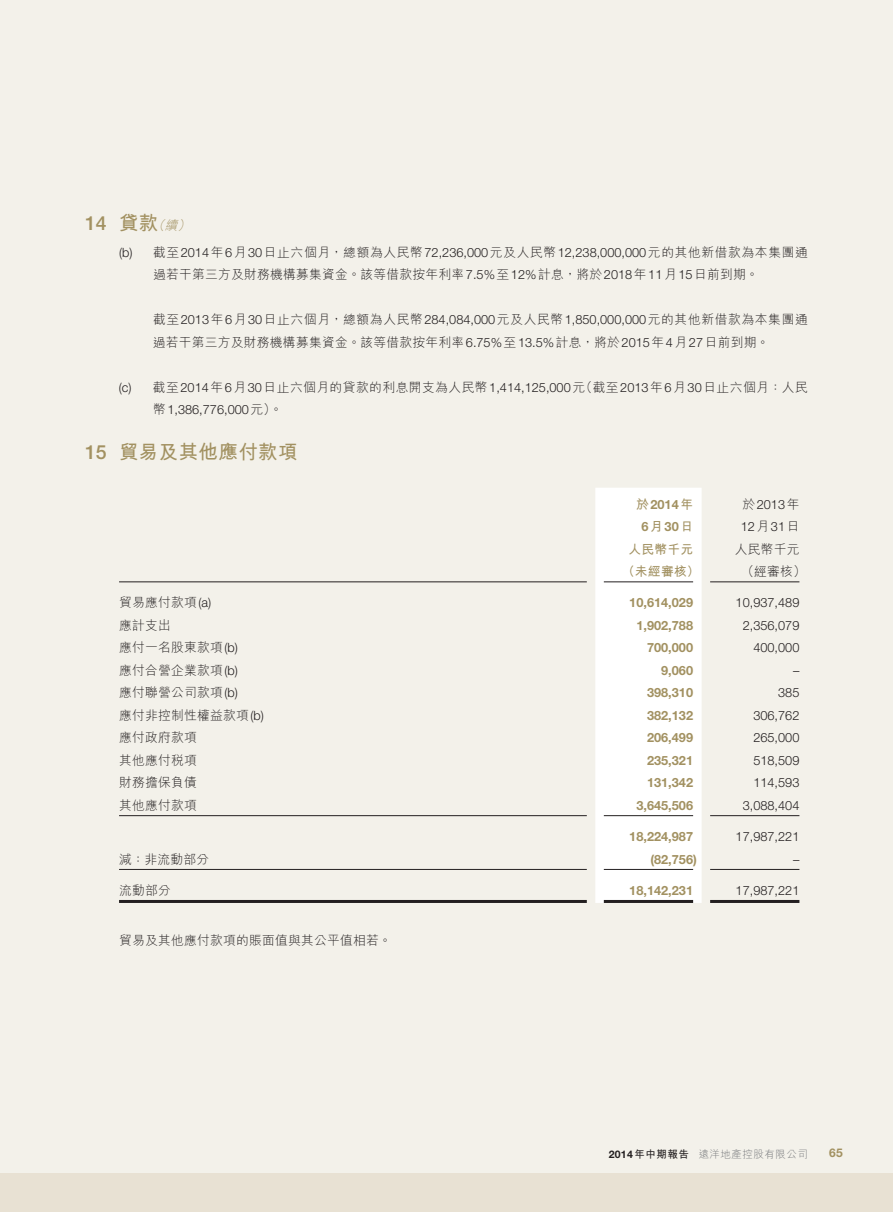
<style>
.page{position:relative;width:893px;height:1212px;background:#f3f1ea}
.page>*{position:absolute;margin:0;border:0;box-sizing:border-box;transform-origin:0 0}
.t1{font:700 19.5px "M Hei HK";letter-spacing:.02em;color:#a29161}
.t2{font:300 12.75px/22.5px "M Hei HK";letter-spacing:.02em;color:#231f20}
.t3{font:300 12.75px/22.5px "Helvetica Neue LT Std";color:#231f20}
.t4{font:700 12.75px/22.5px "Helvetica Neue LT Std";color:#a29161;text-align:center}
.t5{font:700 12.75px "M Hei HK";letter-spacing:.02em;color:#a29161}
.t6{font:italic 300 12.75px "M Hei HK";color:#a29161}
.t7{font:700 12px "Helvetica Neue LT Std";color:#a29161}
.t8{font:300 10.5px "M Hei HK";letter-spacing:.045em;color:#76787b}
.s1{font-family:"Helvetica Neue LT Std";font-weight:500;font-style:normal;font-size:19.5px}
.s2{font-weight:700;font-style:normal;font-size:19.5px}
.s3{font-family:"M Hei HK"}
.s4{font-family:"Helvetica Neue LT Std"}
.s5{font-family:"Helvetica Neue LT Std";font-weight:500}
.s6{font-family:"Helvetica Neue LT Std";font-weight:700;color:#231f20}
.s7{font-weight:700;color:#231f20}
</style>
<div class="page">
<div style="left:0;top:1174px;width:893px;height:38px;background:#e8e1d3"></div>
<div style="left:595px;top:488px;width:107px;height:415px;background:#fff"></div>
<hr style="left:119px;top:581px;width:468px;height:1px;background:#231f20">
<hr style="left:604px;top:581px;width:89px;height:1px;background:#231f20">
<hr style="left:710px;top:581px;width:89px;height:1px;background:#231f20">
<hr style="left:119px;top:815px;width:468px;height:1px;background:#231f20">
<hr style="left:604px;top:815px;width:89px;height:1px;background:#231f20">
<hr style="left:710px;top:815px;width:89px;height:1px;background:#231f20">
<hr style="left:119px;top:869px;width:468px;height:1px;background:#231f20">
<hr style="left:604px;top:869px;width:89px;height:1px;background:#231f20">
<hr style="left:710px;top:869px;width:89px;height:1px;background:#231f20">
<hr style="left:119px;top:900px;width:468px;height:3px;background:#231f20">
<hr style="left:604px;top:900px;width:89px;height:3px;background:#231f20">
<hr style="left:710px;top:900px;width:89px;height:3px;background:#231f20">
<p class="t6" style="left:85px;top:219px;width:109px"><span class="s1">1 4</span> <span class="s2">貸款</span>（續）</p>
<p class="t3" style="left:119px;top:241px;width:690px">(b) <span class="s3">截至</span>2014<span class="s3">年</span>6<span class="s3">月</span>30<span class="s3">日止六個月，總額為人民幣</span>72,236,000<span class="s3">元及人民幣</span>12,238,000,000<span class="s3">元的其他新借款為本集團通</span></p>
<p class="t2" style="left:153px;top:263px;width:607px">過若干第三方及財務機構募集資金。該等借款按年利率<span class="s4">7.5%</span>至<span class="s4">12%</span>計息，將於<span class="s4">2018</span>年<span class="s4">11</span>月<span class="s4">15</span>日前到期。</p>
<p class="t2" style="left:153px;top:308px;width:656px">截至<span class="s4">2013</span>年<span class="s4">6</span>月<span class="s4">30</span>日止六個月，總額為人民幣<span class="s4">284,084,000</span>元及人民幣<span class="s4">1,850,000,000</span>元的其他新借款為本集團通過若干第三方及財務機構募集資金。該等借款按年利率<span class="s4">6.75%</span>至<span class="s4">13.5%</span>計息，將於<span class="s4">2015</span>年<span class="s4">4</span>月<span class="s4">27</span>日前到期。</p>
<p class="t2" style="left:119px;top:376px;width:690px"><span class="s4">(c)</span> 截至<span class="s4">2014</span>年<span class="s4">6</span>月<span class="s4">30</span>日止六個月的貸款的利息開支為人民幣<span class="s4">1,414,125,000</span>元（截至<span class="s4">2013</span>年<span class="s4">6</span>月<span class="s4">30</span>日止六個月：人民</p>
<p class="t3" style="left:153px;top:398px;width:131px"><span class="s3">幣</span>1,386,776,000<span class="s3">元）。</span></p>
<h1 class="t1" style="left:85px;top:438px;width:214px"><span class="s5">15</span> 貿易及其他應付款項</h1>
<p class="t4" style="left:636px;top:492px;width:59px"><span class="s3">於</span>2014<span class="s3">年<br></span>6<span class="s3">月</span>30<span class="s3">日</span></p>
<p class="t3" style="left:741px;top:492px;width:60px"><span class="s3">於</span>2013<span class="s3">年<br></span>12<span class="s3">月</span>31<span class="s3">日</span></p>
<p class="t5" style="left:628px;top:540px;width:66px">人民幣千元</p>
<p class="t2" style="left:735px;top:537px;width:66px">人民幣千元</p>
<p class="t5" style="left:622px;top:562px;width:79px">（未經審核）</p>
<p class="t2" style="left:741px;top:560px;width:66px">（經審核）</p>
<p class="t2" style="left:119px;top:591px;width:94px">貿易應付款項<span class="s4">(a)</span></p>
<p class="t4" style="left:629px;top:591px;width:65px">10,614,029</p>
<p class="t3" style="left:736px;top:591px;width:65px">10,937,489</p>
<p class="t2" style="left:119px;top:614px;width:53px">應計支出</p>
<p class="t4" style="left:636px;top:614px;width:58px">1,902,788</p>
<p class="t3" style="left:743px;top:614px;width:58px">2,356,079</p>
<p class="t2" style="left:119px;top:636px;width:120px">應付一名股東款項<span class="s4">(b)</span></p>
<p class="t4" style="left:647px;top:636px;width:48px">700,000</p>
<p class="t3" style="left:753px;top:636px;width:48px">400,000</p>
<p class="t2" style="left:119px;top:659px;width:120px">應付合營企業款項<span class="s4">(b)</span></p>
<p class="t4" style="left:661px;top:659px;width:33px">9,060</p>
<p class="t3" style="left:793px;top:659px;width:8px">–</p>
<p class="t2" style="left:119px;top:681px;width:120px">應付聯營公司款項<span class="s4">(b)</span></p>
<p class="t4" style="left:647px;top:681px;width:48px">398,310</p>
<p class="t3" style="left:778px;top:681px;width:23px">385</p>
<p class="t2" style="left:119px;top:704px;width:146px">應付非控制性權益款項<span class="s4">(b)</span></p>
<p class="t4" style="left:647px;top:704px;width:48px">382,132</p>
<p class="t3" style="left:753px;top:704px;width:48px">306,762</p>
<p class="t2" style="left:119px;top:726px;width:79px">應付政府款項</p>
<p class="t4" style="left:647px;top:726px;width:48px">206,499</p>
<p class="t3" style="left:753px;top:726px;width:48px">265,000</p>
<p class="t2" style="left:119px;top:749px;width:79px">其他應付稅項</p>
<p class="t4" style="left:647px;top:749px;width:48px">235,321</p>
<p class="t3" style="left:753px;top:749px;width:48px">518,509</p>
<p class="t2" style="left:119px;top:771px;width:79px">財務擔保負債</p>
<p class="t4" style="left:647px;top:771px;width:48px">131,342</p>
<p class="t3" style="left:753px;top:771px;width:48px">114,593</p>
<p class="t2" style="left:119px;top:794px;width:79px">其他應付款項</p>
<p class="t4" style="left:636px;top:794px;width:58px">3,645,506</p>
<p class="t3" style="left:743px;top:794px;width:58px">3,088,404</p>
<p class="t4" style="left:629px;top:825px;width:65px">18,224,987</p>
<p class="t3" style="left:736px;top:825px;width:65px">17,987,221</p>
<p class="t2" style="left:119px;top:847px;width:92px">減：非流動部分</p>
<p class="t4" style="left:650px;top:847px;width:48px">(82,756)</p>
<p class="t3" style="left:793px;top:848px;width:8px">–</p>
<p class="t2" style="left:119px;top:879px;width:53px">流動部分</p>
<p class="t4" style="left:629px;top:879px;width:65px">18,142,231</p>
<p class="t3" style="left:736px;top:879px;width:65px">17,987,221</p>
<p class="t2" style="left:119px;top:928px;width:274px">貿易及其他應付款項的賬面值與其公平值相若。</p>
<p class="t8" style="left:609px;top:1148px;width:201px"><span class="s6">2014</span><span class="s7">年中期報告</span> 遠洋地產控股有限公司</p>
<p class="t7" style="left:829px;top:1145px;width:15px">65</p>
</div>
